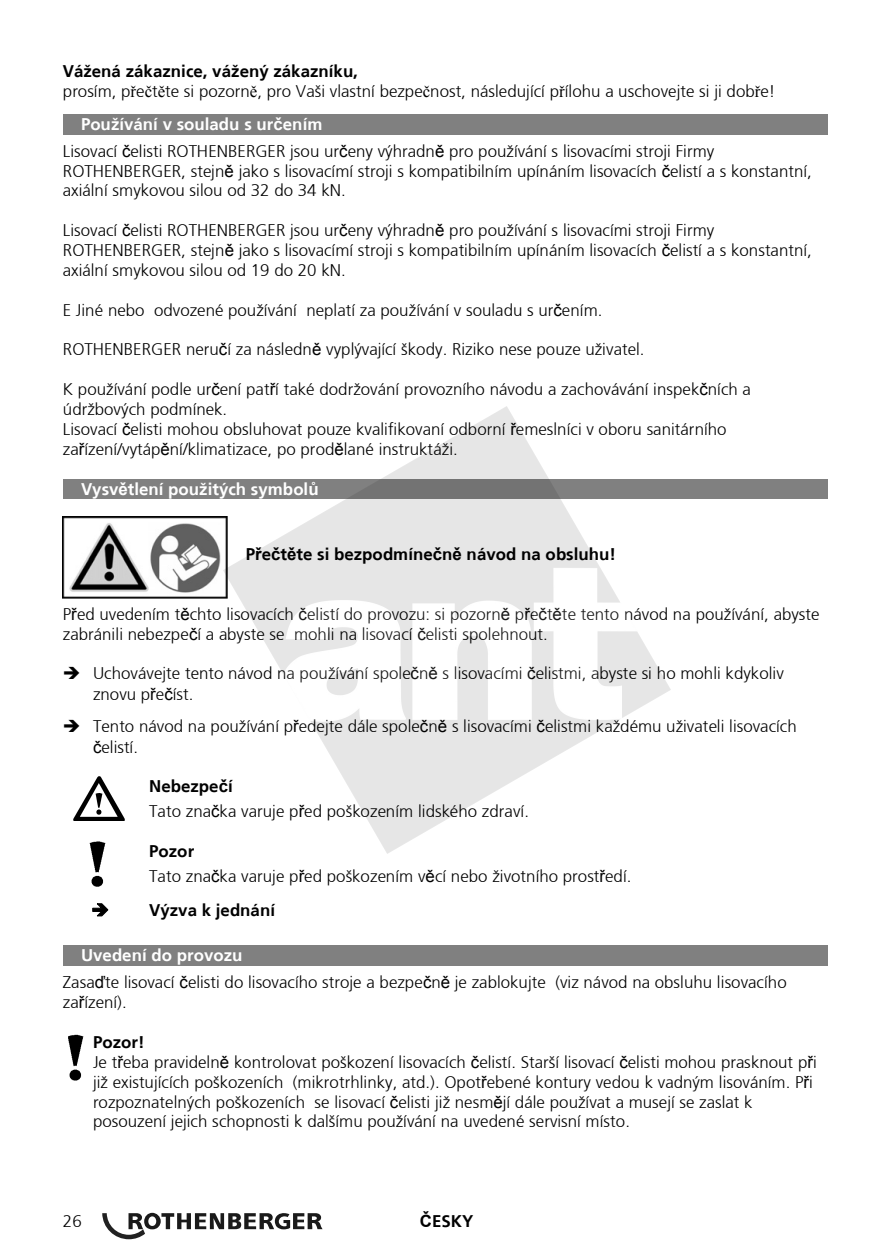
<style>
.page{position:relative;width:894px;height:1260px;background:#fff}
.page>*{position:absolute;margin:0;border:0;box-sizing:border-box;transform-origin:0 0}
.t1{font:300 16.8px/19.8px "Frutiger 45";color:#000}
.t2{font:700 16.8px "Frutiger 65";color:#000}
.t3{font:700 16.8px "Frutiger 65";color:#fff}
.s1{font-family:"Times New Roman";font-weight:400}
.s2{font-family:"Arial"}
.s3{font-family:"Arial";font-weight:400}
</style>
<div class="page">
<svg style="left:102px;top:1213px;width:221px;height:26px"></svg>
<img style="left:62px;top:516px;width:162px;height:83px">
<div style="left:63px;top:114px;width:764px;height:20px;background:#808080"></div>
<div style="left:63px;top:479px;width:764px;height:20px;background:#808080"></div>
<div style="left:63px;top:946px;width:764px;height:20px;background:#808080"></div>
<img style="left:73px;top:776px;width:52px;height:45px">
<img style="left:90px;top:841px;width:16px;height:46px">
<img style="left:68px;top:1035px;width:16px;height:46px">
<img style="left:224px;top:407px;width:446px;height:447px">
<p class="t2" style="left:63px;top:61px;width:297px">Vážená zákaznice, vážený zákazníku,</p>
<p class="t1" style="left:63px;top:82px;width:714px">prosím, p<span class="s1">ř</span>e<span class="s1">č</span>t<span class="s1">ě</span>te si pozorn<span class="s1">ě</span>, pro Vaši vlastní bezpe<span class="s1">č</span>nost, následující p<span class="s1">ř</span>ílohu a uschovejte si ji dob<span class="s1">ř</span>e!</p>
<p class="t3" style="left:81px;top:114px;width:243px">Používání v souladu s ur<span class="s2">č</span>ením</p>
<p class="t1" style="left:63px;top:141px;width:751px">Lisovací <span class="s3">č</span>elisti ROTHENBERGER jsou ur<span class="s3">č</span>eny výhradn<span class="s3">ě</span> pro používání s lisovacími stroji Firmy<br>ROTHENBERGER, stejn<span class="s3">ě</span> jako s lisovacímí stroji s kompatibilním upínáním lisovacích <span class="s3">č</span>elistí a s konstantní, axiální smykovou silou od 32 do 34 kN.</p>
<p class="t1" style="left:63px;top:221px;width:751px">Lisovací <span class="s3">č</span>elisti ROTHENBERGER jsou ur<span class="s3">č</span>eny výhradn<span class="s3">ě</span> pro používání s lisovacími stroji Firmy<br>ROTHENBERGER, stejn<span class="s3">ě</span> jako s lisovacímí stroji s kompatibilním upínáním lisovacích <span class="s3">č</span>elistí a s konstantní, axiální smykovou silou od 19 do 20 kN.</p>
<p class="t1" style="left:63px;top:300px;width:541px">E Jiné nebo odvozené používání neplatí za používání v souladu s ur<span class="s3">č</span>ením.</p>
<p class="t1" style="left:63px;top:340px;width:583px">ROTHENBERGER neru<span class="s3">č</span>í za následn<span class="s3">ě</span> vyplývající škody. Riziko nese pouze uživatel.</p>
<p class="t1" style="left:63px;top:379px;width:690px">K používání podle ur<span class="s3">č</span>ení pat<span class="s3">ř</span>í také dodržování provozního návodu a zachovávání inspek<span class="s3">č</span>ních a údržbových podmínek.<br>Lisovací <span class="s3">č</span>elisti mohou obsluhovat pouze kvalifikovaní odborní <span class="s3">ř</span>emeslníci v oboru sanitárního za<span class="s3">ř</span>ízení/vytáp<span class="s3">ě</span>ní/klimatizace, po prod<span class="s3">ě</span>lané instruktáži.</p>
<p class="t3" style="left:81px;top:479px;width:239px">Vysv<span class="s2">ě</span>tlení použitých symbol<span class="s2">ů</span></p>
<p class="t2" style="left:246px;top:545px;width:372px">P<span class="s2">ř</span>e<span class="s2">č</span>t<span class="s2">ě</span>te si bezpodmíne<span class="s2">č</span>n<span class="s2">ě</span> návod na obsluhu!</p>
<p class="t1" style="left:63px;top:604px;width:758px">P<span class="s3">ř</span>ed uvedením t<span class="s3">ě</span>chto lisovacích <span class="s3">č</span>elistí do provozu: si pozorn<span class="s3">ě</span> p<span class="s3">ř</span>e<span class="s3">č</span>t<span class="s3">ě</span>te tento návod na používání, abyste zabránili nebezpe<span class="s3">č</span>í a abyste se mohli na lisovací <span class="s3">č</span>elisti spolehnout.</p>
<p class="t1" style="left:93px;top:664px;width:692px;text-indent:-30px">➔ Uchovávejte tento návod na používání spole<span class="s3">č</span>n<span class="s3">ě</span> s lisovacími <span class="s3">č</span>elistmi, abyste si ho mohli kdykoliv znovu p<span class="s3">ř</span>e<span class="s3">č</span>íst.</p>
<p class="t1" style="left:93px;top:717px;width:705px;text-indent:-30px">➔ Tento návod na používání p<span class="s3">ř</span>edejte dále spole<span class="s3">č</span>n<span class="s3">ě</span> s lisovacími <span class="s3">č</span>elistmi každému uživateli lisovacích <span class="s3">č</span>elistí.</p>
<p class="t2" style="left:149px;top:777px;width:85px">Nebezpe<span class="s2">č</span>í</p>
<p class="t1" style="left:149px;top:802px;width:381px">Tato zna<span class="s3">č</span>ka varuje p<span class="s3">ř</span>ed poškozením lidského zdraví.</p>
<p class="t2" style="left:149px;top:841px;width:47px">Pozor</p>
<p class="t1" style="left:149px;top:867px;width:484px">Tato zna<span class="s3">č</span>ka varuje p<span class="s3">ř</span>ed poškozením v<span class="s3">ě</span>cí nebo životního prost<span class="s3">ř</span>edí.</p>
<p class="t2" style="left:91px;top:901px;width:185px">➔ Výzva k jednání</p>
<p class="t3" style="left:81px;top:946px;width:163px">Uvedení do provozu</p>
<p class="t1" style="left:63px;top:972px;width:725px">Zasa<span class="s3">ď</span>te lisovací <span class="s3">č</span>elisti do lisovacího stroje a bezpe<span class="s3">č</span>n<span class="s3">ě</span> je zablokujte (viz návod na obsluhu lisovacího za<span class="s3">ř</span>ízení).</p>
<p class="t2" style="left:93px;top:1032px;width:53px">Pozor!</p>
<p class="t1" style="left:93px;top:1052px;width:725px">Je t<span class="s3">ř</span>eba pravideln<span class="s3">ě</span> kontrolovat poškození lisovacích <span class="s3">č</span>elistí. Starší lisovací <span class="s3">č</span>elisti mohou prasknout p<span class="s3">ř</span>i již existujících poškozeních (mikrotrhlinky, atd.). Opot<span class="s3">ř</span>ebené kontury vedou k vadným lisováním. P<span class="s3">ř</span>i rozpoznatelných poškozeních se lisovací <span class="s3">č</span>elisti již nesm<span class="s3">ě</span>jí dále používat a musejí se zaslat k posouzení jejich schopnosti k dalšímu používání na uvedené servisní místo.</p>
<p class="t1" style="left:63px;top:1211px;width:20px">26</p>
<p class="t2" style="left:420px;top:1211px;width:55px"><span class="s2">Č</span>ESKY</p>
</div>
